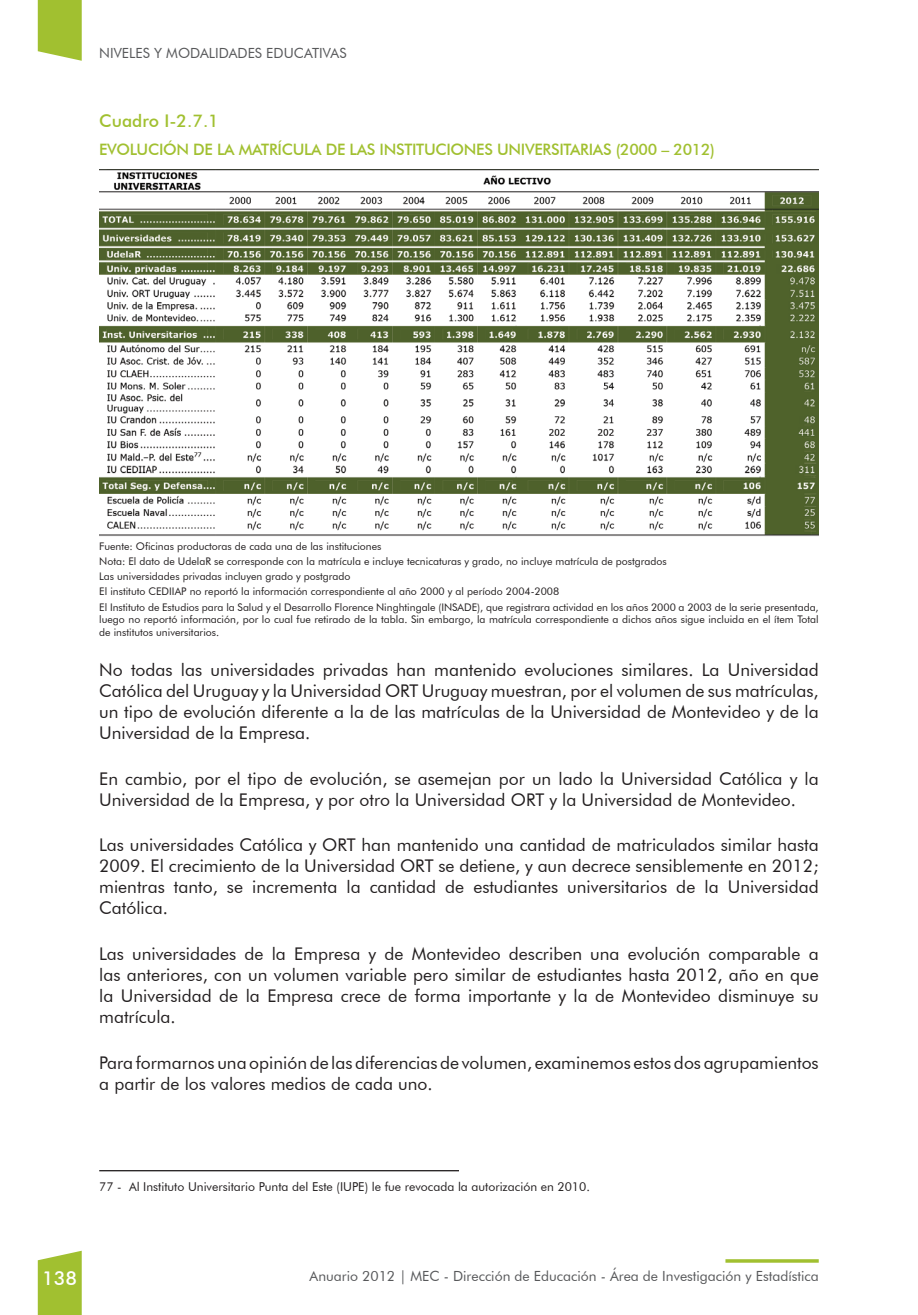
<style>
.page{position:relative;width:918px;height:1315px;background:#fff}
.page>*{position:absolute;margin:0;border:0;box-sizing:border-box;transform-origin:0 0}
.t1{font:500 19.25px "Futura BT";color:#fff}
.t2{font:17.5px/21px "Futura BT";color:#231f20;text-align:justify}
.t3{font:500 17.5px "Futura BT";color:#a1c030}
.t4{font:500 15.75px "Futura BT";letter-spacing:-.02em;color:#a1c030}
.t5{font:14px "Futura BT";color:#57585a}
.t6{font:12.25px "Futura BT";color:#231f20}
.t7{font:10.5px/15px "Futura BT";color:#231f20}
</style>
<div class="page">
<svg style="left:38px;top:0;width:44px;height:61px;background:#a9c542"></svg>
<svg style="left:38px;top:1250px;width:44px;height:65px;background:#a9c542"></svg>
<hr style="left:725px;top:1259px;width:94px;height:3px;background:#a1c030">
<hr style="left:99px;top:1170px;width:360px;height:1px;background:#231f20">
<img style="left:99px;top:170px;width:720px;height:366px">
<p class="t5" style="left:99px;top:44px;width:249px">NIVELES Y MODALIDADES EDUCATIVAS</p>
<p class="t3" style="left:99px;top:111px;width:121px">Cuadro I-2.7.1</p>
<p class="t4" style="left:99px;top:140px;width:617px">EVOLUCIÓN DE LA MATRÍCULA DE LAS INSTITUCIONES UNIVERSITARIAS (2000 – 2012)</p>
<p class="t7" style="left:99px;top:539px;width:721px">Fuente: Oficinas productoras de cada una de las instituciones<br>Nota: El dato de UdelaR se corresponde con la matrícula e incluye tecnicaturas y grado, no incluye matrícula de postgrados<br>Las universidades privadas incluyen grado y postgrado<br>El instituto CEDIIAP no reportó la información correspondiente al año 2000 y al período 2004-2008<br>El Instituto de Estudios para la Salud y el Desarrollo Florence Ninghtingale (INSADE), que registrara actividad en los años 2000 a 2003 de la serie presentada,</p>
<p class="t7" style="left:99px;top:613px;width:721px;line-height:12.6px">luego no reportó información, por lo cual fue retirado de la tabla. Sin embargo, la matrícula correspondiente a dichos años sigue incluida en el ítem Total de institutos universitarios.</p>
<p class="t2" style="left:99px;top:659px;width:721px">No todas las universidades privadas han mantenido evoluciones similares. La Universidad Católica del Uruguay y la Universidad ORT Uruguay muestran, por el volumen de sus matrículas, un tipo de evolución diferente a la de las matrículas de la Universidad de Montevideo y de la Universidad de la Empresa.</p>
<p class="t2" style="left:99px;top:767px;width:721px">En cambio, por el tipo de evolución, se asemejan por un lado la Universidad Católica y la<br>Universidad de la Empresa, y por otro la Universidad ORT y la Universidad de Montevideo.</p>
<p class="t2" style="left:99px;top:834px;width:721px">Las universidades Católica y ORT han mantenido una cantidad de matriculados similar hasta 2009. El crecimiento de la Universidad ORT se detiene, y aun decrece sensiblemente en 2012; mientras tanto, se incrementa la cantidad de estudiantes universitarios de la Universidad Católica.</p>
<p class="t2" style="left:99px;top:943px;width:721px">Las universidades de la Empresa y de Montevideo describen una evolución comparable a las anteriores, con un volumen variable pero similar de estudiantes hasta 2012, año en que la Universidad de la Empresa crece de forma importante y la de Montevideo disminuye su matrícula.</p>
<p class="t2" style="left:99px;top:1052px;width:721px">Para formarnos una opinión de las diferencias de volumen, examinemos estos dos agrupamientos a partir de los valores medios de cada uno.</p>
<p class="t6" style="left:99px;top:1179px;width:492px">77 - Al Instituto Universitario Punta del Este (IUPE) le fue revocada la autorización en 2010.</p>
<p class="t1" style="left:42px;top:1266px;width:36px">138</p>
<p class="t5" style="left:310px;top:1267px;width:510px">Anuario 2012 | MEC - Dirección de Educación - Área de Investigación y Estadística</p>
</div>
